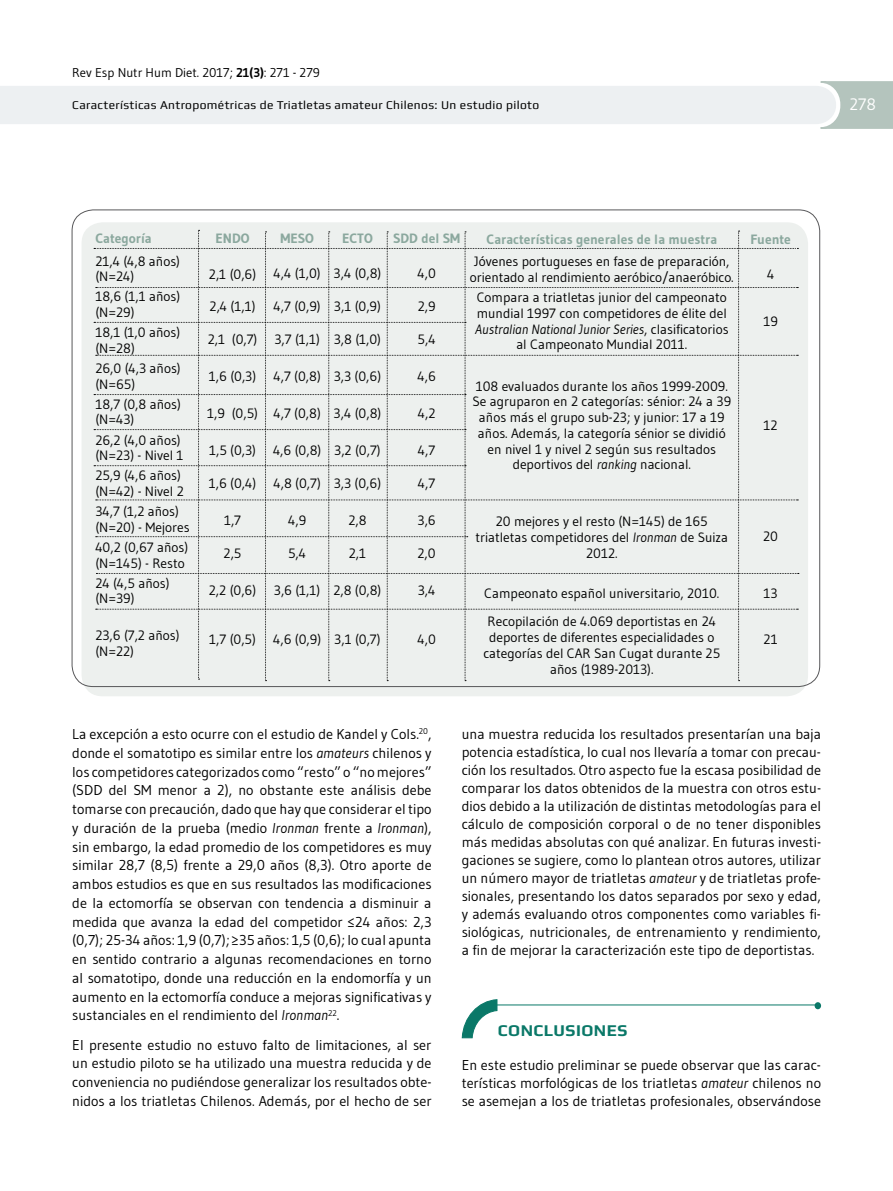
<style>
.page{position:relative;width:893px;height:1191px;background:#fff}
.page>*{position:absolute;margin:0;border:0;box-sizing:border-box;transform-origin:0 0}
.t1{font:700 16.5px "Play";letter-spacing:.03em;color:#0a7868}
.t2{font:16.5px "Gudea";color:#fff}
.t3{font:14.25px/18.8px "Gudea";color:#000;text-align:justify}
.t4{font:13.5px/15.8px "Gudea";color:#000}
.t5{font:700 13.5px "Gudea";color:#8ba89e}
.t6{font:12.75px "Gudea";color:#000}
.t7{font:12px "Play";letter-spacing:.03em;color:#000}
.s1{font-weight:700}
.s2{font-style:italic}
</style>
<div class="page">
<svg style="left:0;top:81px;width:893px;height:48px"></svg>
<hr style="left:491px;top:1004px;width:324px;height:1px;background:#0a7868">
<div style="left:815px;top:1002px;width:6px;height:7px;background:#0a7868;border-radius:50%"></div>
<svg style="left:461px;top:999px;width:37px;height:39px"></svg>
<div style="left:82px;top:222px;width:726px;height:474px;background:#edf0ee;border-radius:21px"></div>
<svg style="left:94px;top:230px;width:705px;height:451px"></svg>
<p class="t6" style="left:72px;top:65px;width:249px">Rev Esp Nutr Hum Diet. 2017; <span class="s1">21(3)</span>: 271 - 279</p>
<p class="t7" style="left:72px;top:98px;width:468px">Características Antropométricas de Triatletas amateur Chilenos: Un estudio piloto</p>
<p class="t2" style="left:850px;top:94px;width:28px">278</p>
<p class="t5" style="left:95px;top:230px;width:58px">Categoría</p>
<p class="t5" style="left:487px;top:230px;width:232px">Características generales de la muestra</p>
<p class="t4" style="left:470px;top:253px;width:265px;text-align:center">Jóvenes portugueses en fase de preparación, orientado al rendimiento aeróbico/anaeróbico.</p>
<p class="t4" style="left:475px;top:289px;width:255px;text-align:center">Compara a triatletas junior del campeonato mundial 1997 con competidores de élite del <span class="s2">Australian National Junior Series</span>, clasificatorios al Campeonato Mundial 2011.</p>
<p class="t4" style="left:472px;top:378px;width:260px;text-align:center">108 evaluados durante los años 1999-2009.<br>Se agruparon en 2 categorías: sénior: 24 a 39 años más el grupo sub-23; y junior: 17 a 19 años. Además, la categoría sénior se dividió en nivel 1 y nivel 2 según sus resultados deportivos del <span class="s2">ranking</span> nacional.</p>
<p class="t5" style="left:216px;top:230px;width:35px">ENDO</p>
<p class="t5" style="left:280px;top:230px;width:35px">MESO</p>
<p class="t5" style="left:342px;top:230px;width:32px">ECTO</p>
<p class="t5" style="left:393px;top:230px;width:69px">SDD del SM</p>
<p class="t4" style="left:209px;top:266px;width:49px">2,1 (0,6)</p>
<p class="t4" style="left:210px;top:298px;width:47px">2,4 (1,1)</p>
<p class="t4" style="left:208px;top:331px;width:51px">2,1 (0,7)</p>
<p class="t4" style="left:209px;top:368px;width:49px">1,6 (0,3)</p>
<p class="t4" style="left:207px;top:405px;width:52px">1,9 (0,5)</p>
<p class="t4" style="left:209px;top:442px;width:49px">1,5 (0,3)</p>
<p class="t4" style="left:209px;top:475px;width:49px">1,6 (0,4)</p>
<p class="t4" style="left:224px;top:512px;width:19px">1,7</p>
<p class="t4" style="left:224px;top:545px;width:19px">2,5</p>
<p class="t4" style="left:209px;top:582px;width:49px">2,2 (0,6)</p>
<p class="t4" style="left:209px;top:631px;width:48px">1,7 (0,5)</p>
<p class="t4" style="left:95px;top:253px;width:86px">21,4 (4,8 años) (N=24)</p>
<p class="t4" style="left:95px;top:288px;width:86px">18,6 (1,1 años) (N=29)</p>
<p class="t4" style="left:95px;top:324px;width:86px">18,1 (1,0 años) (N=28)</p>
<p class="t4" style="left:95px;top:360px;width:87px">26,0 (4,3 años) (N=65)</p>
<p class="t4" style="left:95px;top:396px;width:87px">18,7 (0,8 años) (N=43)</p>
<p class="t4" style="left:95px;top:432px;width:90px">26,2 (4,0 años) (N=23) - Nivel 1</p>
<p class="t4" style="left:95px;top:467px;width:90px">25,9 (4,6 años) (N=42) - Nivel 2</p>
<p class="t4" style="left:95px;top:503px;width:96px">34,7 (1,2 años) (N=20) - Mejores</p>
<p class="t4" style="left:95px;top:539px;width:94px">40,2 (0,67 años) (N=145) - Resto</p>
<p class="t4" style="left:95px;top:575px;width:76px">24 (4,5 años) (N=39)</p>
<p class="t4" style="left:95px;top:627px;width:86px">23,6 (7,2 años) (N=22)</p>
<p class="t4" style="left:334px;top:266px;width:49px">3,4 (0,8)</p>
<p class="t4" style="left:334px;top:298px;width:49px">3,1 (0,9)</p>
<p class="t4" style="left:334px;top:331px;width:49px">3,8 (1,0)</p>
<p class="t4" style="left:334px;top:368px;width:49px">3,3 (0,6)</p>
<p class="t4" style="left:334px;top:405px;width:49px">3,4 (0,8)</p>
<p class="t4" style="left:334px;top:442px;width:48px">3,2 (0,7)</p>
<p class="t4" style="left:334px;top:475px;width:49px">3,3 (0,6)</p>
<p class="t4" style="left:348px;top:512px;width:20px">2,8</p>
<p class="t4" style="left:349px;top:545px;width:19px">2,1</p>
<p class="t4" style="left:333px;top:582px;width:50px">2,8 (0,8)</p>
<p class="t4" style="left:334px;top:631px;width:48px">3,1 (0,7)</p>
<p class="t4" style="left:274px;top:266px;width:48px">4,4 (1,0)</p>
<p class="t4" style="left:274px;top:298px;width:49px">4,7 (0,9)</p>
<p class="t4" style="left:274px;top:331px;width:47px">3,7 (1,1)</p>
<p class="t4" style="left:273px;top:368px;width:49px">4,7 (0,8)</p>
<p class="t4" style="left:273px;top:405px;width:49px">4,7 (0,8)</p>
<p class="t4" style="left:273px;top:442px;width:50px">4,6 (0,8)</p>
<p class="t4" style="left:273px;top:475px;width:49px">4,8 (0,7)</p>
<p class="t4" style="left:288px;top:512px;width:20px">4,9</p>
<p class="t4" style="left:288px;top:545px;width:20px">5,4</p>
<p class="t4" style="left:274px;top:582px;width:48px">3,6 (1,1)</p>
<p class="t4" style="left:273px;top:631px;width:49px">4,6 (0,9)</p>
<p class="t4" style="left:417px;top:266px;width:20px">4,0</p>
<p class="t4" style="left:418px;top:298px;width:19px">2,9</p>
<p class="t4" style="left:418px;top:331px;width:20px">5,4</p>
<p class="t4" style="left:417px;top:368px;width:20px">4,6</p>
<p class="t4" style="left:418px;top:405px;width:19px">4,2</p>
<p class="t4" style="left:418px;top:442px;width:19px">4,7</p>
<p class="t4" style="left:418px;top:475px;width:19px">4,7</p>
<p class="t4" style="left:418px;top:512px;width:20px">3,6</p>
<p class="t4" style="left:418px;top:545px;width:20px">2,0</p>
<p class="t4" style="left:418px;top:582px;width:19px">3,4</p>
<p class="t4" style="left:417px;top:631px;width:20px">4,0</p>
<p class="t4" style="left:475px;top:513px;width:254px;text-align:center">20 mejores y el resto (N=145) de 165 triatletas competidores del <span class="s2">Ironman</span> de Suiza<br>2012.</p>
<p class="t4" style="left:484px;top:579px;width:236px;line-height:28.5px">Campeonato español universitario, 2010.<br>Recopilación de 4.069 deportistas en 24</p>
<p class="t4" style="left:483px;top:629px;width:238px;text-align:center">deportes de diferentes especialidades o categorías del CAR San Cugat durante 25 años (1989-2013).</p>
<p class="t5" style="left:750px;top:231px;width:42px">Fuente</p>
<p class="t4" style="left:767px;top:266px;width:9px">4</p>
<p class="t4" style="left:763px;top:313px;width:16px">19</p>
<p class="t4" style="left:764px;top:417px;width:16px">12</p>
<p class="t4" style="left:763px;top:528px;width:16px">20</p>
<p class="t4" style="left:764px;top:585px;width:16px">13</p>
<p class="t4" style="left:764px;top:631px;width:16px">21</p>
<p class="t3" style="left:72px;top:724px;width:361px">La excepción a esto ocurre con el estudio de Kandel y Cols.<sup>20</sup>, donde el somatotipo es similar entre los <span class="s2">amateurs</span> chilenos y los competidores categorizados como “resto” o “no mejores” (SDD del SM menor a 2), no obstante este análisis debe tomarse con precaución, dado que hay que considerar el tipo y duración de la prueba (medio <span class="s2">Ironman</span> frente a <span class="s2">Ironman</span>), sin embargo, la edad promedio de los competidores es muy similar 28,7 (8,5) frente a 29,0 años (8,3). Otro aporte de ambos estudios es que en sus resultados las modificaciones de la ectomorfía se observan con tendencia a disminuir a medida que avanza la edad del competidor ≤24 años: 2,3 (0,7); 25-34 años: 1,9 (0,7); ≥35 años: 1,5 (0,6); lo cual apunta en sentido contrario a algunas recomendaciones en torno al somatotipo, donde una reducción en la endomorfía y un aumento en la ectomorfía conduce a mejoras significativas y sustanciales en el rendimiento del <span class="s2">Ironman</span><sup>22</sup>.</p>
<p class="t3" style="left:72px;top:1035px;width:361px">El presente estudio no estuvo falto de limitaciones, al ser un estudio piloto se ha utilizado una muestra reducida y de conveniencia no pudiéndose generalizar los resultados obte&shy;nidos a los triatletas Chilenos. Además, por el hecho de ser</p>
<p class="t3" style="left:462px;top:725px;width:361px;line-height:18px">una muestra reducida los resultados presentarían una baja potencia estadística, lo cual nos llevaría a tomar con precau&shy;ción los resultados. Otro aspecto fue la escasa posibilidad de comparar los datos obtenidos de la muestra con otros estu&shy;dios debido a la utilización de distintas metodologías para el cálculo de composición corporal o de no tener disponibles más medidas absolutas con qué analizar. En futuras investi&shy;gaciones se sugiere, como lo plantean otros autores, utilizar un número mayor de triatletas <span class="s2">amateur</span> y de triatletas profe&shy;sionales, presentando los datos separados por sexo y edad, y además evaluando otros componentes como variables fi&shy;siológicas, nutricionales, de entrenamiento y rendimiento, a fin de mejorar la caracterización este tipo de deportistas.</p>
<p class="t1" style="left:498px;top:1021px;width:131px">CONCLUSIONES</p>
<p class="t3" style="left:462px;top:1055px;width:361px;line-height:18px">En este estudio preliminar se puede observar que las carac&shy;terísticas morfológicas de los triatletas <span class="s2">amateur</span> chilenos no se asemejan a los de triatletas profesionales, observándose</p>
</div>
